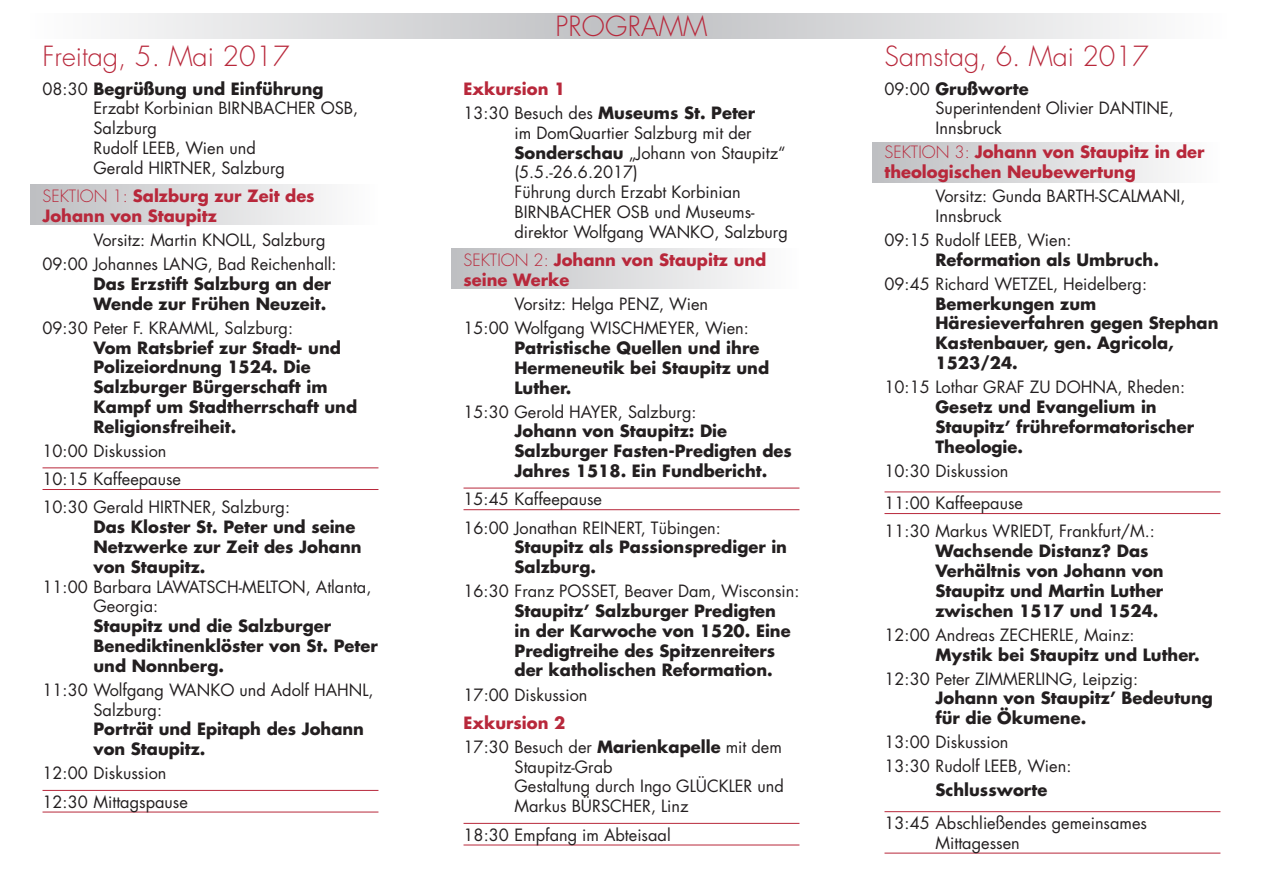
<style>
.page{position:relative;width:1263px;height:893px;background:#fff}
.page>*{position:absolute;margin:0;border:0;box-sizing:border-box;transform-origin:0 0}
.t1{font:300 27px "Futura";color:#b8283b}
.t2{font:16.5px/19.8px "Futura";color:#231f20}
.t3{font:700 16.5px/19.8px "Futura";color:#231f20}
.t4{font:700 16.5px/19.8px "Futura";color:#b8283b}
.s1{font-weight:700}
.s2{font-weight:300}
.s3{color:#b8283b}
.s4{font-weight:400}
.s5{font-weight:700;color:#b8283b}
</style>
<div class="page">
<svg style="left:119px;top:13px;width:1019px;height:25px"></svg>
<div style="left:872px;top:142px;width:348px;height:41px;background:linear-gradient(to right,#bdbec1,#fefdfe)"></div>
<div style="left:451px;top:249px;width:348px;height:40px;background:linear-gradient(to right,#bdbec1,#fefdfe)"></div>
<div style="left:30px;top:184px;width:348px;height:41px;background:linear-gradient(to right,#bebfc1,#fefefe)"></div>
<hr style="left:43px;top:468px;width:335px;height:1px;background:#b8283b">
<hr style="left:43px;top:489px;width:335px;height:1px;background:#b8283b">
<hr style="left:43px;top:790px;width:335px;height:1px;background:#b8283b">
<hr style="left:43px;top:812px;width:335px;height:1px;background:#b8283b">
<hr style="left:463px;top:488px;width:336px;height:1px;background:#b8283b">
<hr style="left:463px;top:509px;width:336px;height:1px;background:#b8283b">
<hr style="left:463px;top:823px;width:336px;height:1px;background:#b8283b">
<hr style="left:463px;top:845px;width:336px;height:1px;background:#b8283b">
<hr style="left:884px;top:492px;width:336px;height:1px;background:#b8283b">
<hr style="left:884px;top:513px;width:336px;height:1px;background:#b8283b">
<hr style="left:884px;top:811px;width:336px;height:1px;background:#b8283b">
<hr style="left:884px;top:853px;width:336px;height:1px;background:#b8283b">
<h1 class="t1" style="left:43px;top:40px;width:248px">FREITAG, 5. MAI 2017</h1>
<p class="t2" style="left:43px;top:79px;width:283px;text-align:center">08:30 <span class="s1">Begrüßung und Einführung<br></span>Erzabt Korbinian Birnbacher</p>
<p class="t2" style="left:321px;top:99px;width:39px">OSB,</p>
<p class="t2" style="left:94px;top:118px;width:193px">Salzburg<br>Rudolf Lee b, Wien und<br>Gerald Hirtner, Salzburg</p>
<p class="t4" style="left:43px;top:186px;width:274px"><span class="s2">SEKTION 1:</span> Salzburg zur Zeit des<br>Johann von Staupitz</p>
<p class="t2" style="left:43px;top:228px;width:296px;line-height:24px;text-indent:51px">Vorsitz: Martin Knoll, Salzburg<br>09:00 Johannes Lang, Bad Reichenhall:</p>
<p class="t3" style="left:94px;top:274px;width:239px">Das Erzstift Salzburg an der<br>Wende zur Frühen Neuzeit.</p>
<p class="t2" style="left:43px;top:318px;width:129px">09:30 Peter F. Kramml</p>
<p class="t2" style="left:215px;top:318px;width:80px">, Salzburg:</p>
<p class="t3" style="left:94px;top:337px;width:265px">Vom Ratsbrief zur Stadt- und<br>Polizeiordnung 1524. Die<br>Salzburger Bürgerschaft im<br>Kampf um Stadtherrschaft und<br>Religionsfreiheit.</p>
<p class="t2" style="left:43px;top:437px;width:249px;line-height:28.3px">10:00 Diskussion<br>10:15 Kaffeepause<br>10:30 Gerald Hirtner, Salzburg:</p>
<p class="t3" style="left:94px;top:517px;width:270px">Das Kloster St. Peter und seine<br>Netzwerke zur Zeit des Johann von Staupitz.</p>
<p class="t2" style="left:43px;top:577px;width:132px">11:00 Barbara Lawatsch</p>
<p class="t2" style="left:239px;top:577px;width:28px">-Melto</p>
<p class="t2" style="left:292px;top:577px;width:81px">n, Atlanta,</p>
<p class="t2" style="left:94px;top:597px;width:66px">Georgia:</p>
<p class="t3" style="left:94px;top:616px;width:286px">Staupitz und die Salzburger<br>Benediktinenklöster von St. Peter und Nonnberg.</p>
<p class="t2" style="left:94px;top:680px;width:282px;text-indent:-51px">11:30 Wolfgang Wanko und Adolf Hah nl,<br>Salzburg:</p>
<p class="t3" style="left:94px;top:719px;width:272px">Porträt und Epitaph des Johann von Staupitz.</p>
<p class="t2" style="left:43px;top:759px;width:147px;line-height:28.3px">12:00 Diskussion<br>12:30 Mittagspause</p>
<h1 class="t1" style="left:555px;top:10px;width:129px">PROGRAMM</h1>
<p class="t3" style="left:463px;top:77px;width:293px;line-height:24px"><span class="s3">Exkursion 1<br></span><span class="s4">13:30 Besuch des</span> Museums St. Peter</p>
<p class="t2" style="left:514px;top:123px;width:273px">im DomQuartier Salzburg mit der<br><span class="s1">Sonderschau</span> „Johann von Staupitz“ (5.5.-26.6.2017)<br>Führung durch Erzabt Korbinian<br>Birnbacher</p>
<p class="t2" style="left:514px;top:202px;width:275px;text-indent:102px">OSB und Museums&shy;direktor Wolfgang Wanko, Salzburg</p>
<p class="t4" style="left:463px;top:250px;width:304px"><span class="s2">SEKTION 2:</span> Johann von Staupitz und seine Werke</p>
<p class="t2" style="left:463px;top:292px;width:246px;line-height:24px;text-indent:51px">Vorsitz: Helga Penz, Wien<br>15:00 Wolfgang Wischme</p>
<p class="t2" style="left:668px;top:318px;width:83px">yer, Wien:</p>
<p class="t3" style="left:514px;top:338px;width:256px">Patristische Quellen und ihre<br>Hermeneutik bei Staupitz und<br>Luther.</p>
<p class="t2" style="left:463px;top:402px;width:234px">15:30 Gerold Hayer, Salzburg:</p>
<p class="t3" style="left:514px;top:421px;width:279px">Johann von Staupitz: Die<br>Salzburger Fasten-Predigten des<br>Jahres 1518. Ein Fundbericht.</p>
<p class="t2" style="left:463px;top:485px;width:259px;line-height:28.3px">15:45 Kaffeepause<br>16:00 Jonathan Reinert, Tübingen:</p>
<p class="t3" style="left:514px;top:537px;width:274px">Staupitz als Passionsprediger in<br>Salzburg.</p>
<p class="t2" style="left:463px;top:581px;width:115px">16:30 Franz Posset</p>
<p class="t2" style="left:615px;top:581px;width:186px">, Beaver Dam, Wisconsin:</p>
<p class="t3" style="left:514px;top:601px;width:278px">Staupitz’ Salzburger Predigten in der Karwoche von 1520. Eine<br>Predigtreihe des Spitzenreiters der katholischen Reformation.</p>
<p class="t2" style="left:463px;top:685px;width:126px">17:00 Diskussion</p>
<p class="t2" style="left:463px;top:711px;width:320px;line-height:24px"><span class="s5">Exkursion 2<br></span>17:30 Besuch der <span class="s1">Marienkapelle</span> mit dem</p>
<p class="t2" style="left:514px;top:757px;width:271px">Staupitz-Grab<br>Gestaltung durch Ingo GLÜCKLER und<br>Markus BÜRSCHER, Linz</p>
<p class="t2" style="left:463px;top:825px;width:209px">18:30 Empfang im Abteisaal</p>
<h1 class="t1" style="left:884px;top:40px;width:266px">SAMSTAG, 6. MAI 2017</h1>
<p class="t2" style="left:935px;top:79px;width:240px;text-indent:-51px">09:00 <span class="s1">Grußworte<br></span>Superintendent Olivier Dantine,<br>I nnsbruck</p>
<p class="t4" style="left:884px;top:142px;width:321px"><span class="s2">SEKTION 3:</span> Johann von Staupitz in der theologischen Neubewertung</p>
<p class="t2" style="left:935px;top:186px;width:122px">Vorsitz: Gunda Barth</p>
<p class="t2" style="left:1095px;top:186px;width:25px">-Scalma</p>
<p class="t2" style="left:1163px;top:186px;width:24px">ni,</p>
<p class="t2" style="left:884px;top:204px;width:188px;line-height:24px;text-indent:51px">I nnsbruck<br>09:15 Rudolf Lee b, Wien:</p>
<p class="t3" style="left:935px;top:249px;width:225px">Reformation als Umbruch.</p>
<p class="t2" style="left:884px;top:274px;width:137px">09:45 Richard Wetzel</p>
<p class="t2" style="left:1053px;top:274px;width:95px">, Heidelberg:</p>
<p class="t3" style="left:935px;top:293px;width:285px">Bemerkungen zum<br>Häresieverfahren gegen Stephan<br>Kastenbauer, gen. Agricola,<br>1523/24.</p>
<p class="t2" style="left:884px;top:377px;width:122px">10:15 Lothar Graf</p>
<p class="t2" style="left:1030px;top:377px;width:157px">zu Doh na, Rheden:</p>
<p class="t3" style="left:935px;top:397px;width:260px">Gesetz und Evangelium in<br>Staupitz’ frühreformatorischer<br>Theologie.</p>
<p class="t2" style="left:884px;top:454px;width:140px;line-height:32.5px">10:30 Diskussion<br>11:00 Kaffeepause</p>
<p class="t2" style="left:884px;top:522px;width:272px">11:30 Markus Wriedt, Frankfurt/M.:</p>
<p class="t3" style="left:935px;top:541px;width:230px">Wachsende Distanz? Das<br>Verhältnis von Johann von<br>Staupitz und Martin Luther zwischen 1517 und 1524.</p>
<p class="t2" style="left:884px;top:625px;width:135px">12:00 Andreas Zecherle</p>
<p class="t2" style="left:1074px;top:625px;width:62px">, Mainz:</p>
<p class="t3" style="left:935px;top:644px;width:266px">Mystik bei Staupitz und Luther.</p>
<p class="t2" style="left:884px;top:669px;width:116px">12:30 Peter Zimmerl</p>
<p class="t2" style="left:1041px;top:669px;width:98px">ing, Leipzig:</p>
<p class="t3" style="left:935px;top:688px;width:279px">Johann von Staupitz’ Bedeutung für die Ökumene.</p>
<p class="t2" style="left:884px;top:730px;width:188px;line-height:24px">13:00 Diskussion<br>13:30 Rudolf Lee b, Wien:</p>
<p class="t3" style="left:935px;top:780px;width:113px">Schlussworte</p>
<p class="t2" style="left:935px;top:813px;width:213px;text-indent:-51px">13:45 Abschließendes gemeinsames<br>Mittagessen</p>
</div>
